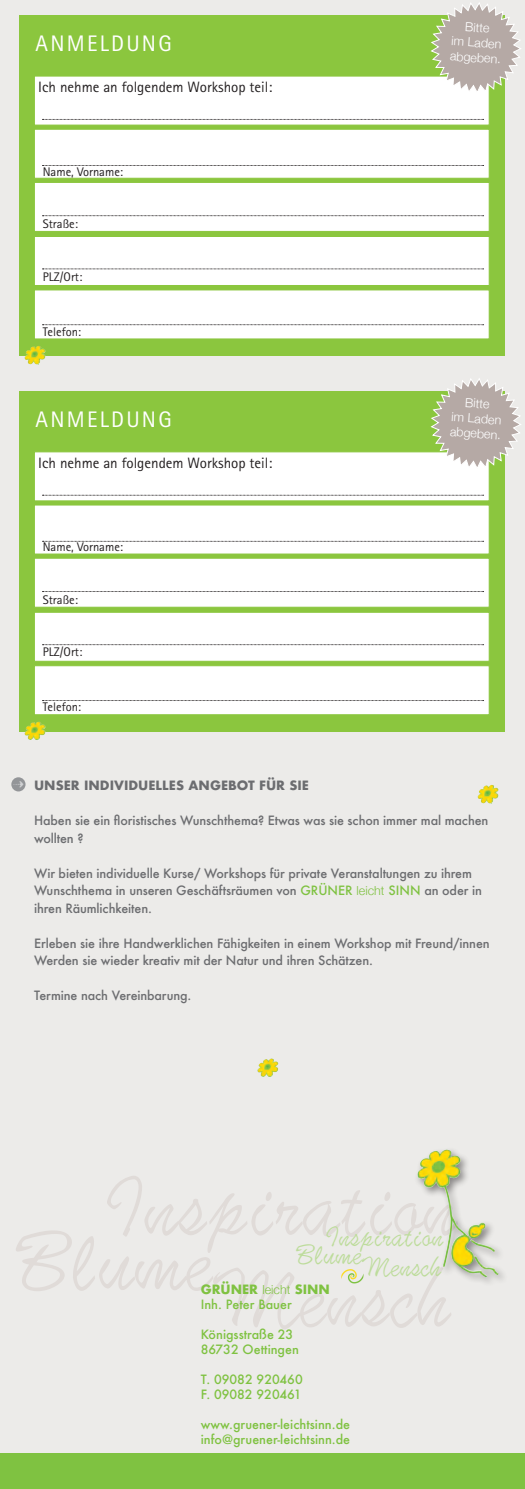
<style>
.page{position:relative;width:525px;height:1489px;background:#fff}
.page>*{position:absolute;margin:0;border:0;box-sizing:border-box;transform-origin:0 0}
.t1{font:300 30.38px/30.4px "ST Xingkai SC";color:#bddc9b;text-align:right}
.t2{font:22.5px "Rotis Sans Serif Pro";letter-spacing:.1em;color:#fff}
.t3{font:15px "Rotis Sans Serif Pro";color:#231f20}
.t4{font:500 12.5px/17.5px "Futura";letter-spacing:-.01em;color:#6c6d70}
.t5{font:500 12.5px/15px "Futura";color:#7fc241}
.t6{font:12.5px "Rotis Sans Serif Pro";color:#231f20}
.t7{font:300 12.5px/15px "Helvetica Neue";color:#fff;text-align:center}
.t8{font:700 12.5px "Futura";color:#6c6d70}
.t9{font:12.5px "Distro Bats";color:#d1d2d4}
.s1{color:#7fc241}
.s2{font-family:"Helvetica Neue";font-weight:300;color:#7fc241}
.s3{font-weight:700}
.s4{font-family:"Helvetica Neue";font-weight:300}
</style>
<div class="page">
<div style="left:0;top:0;width:524px;height:1488px;background:#ecebe9"></div>
<div style="left:20px;top:15px;width:485px;height:340px;background:#8bc63e"></div>
<div style="left:20px;top:391px;width:485px;height:340px;background:#8bc63e"></div>
<div style="left:0;top:1453px;width:524px;height:35px;background:#7fc241"></div>
<img style="left:25px;top:346px;width:13px;height:18px">
<img style="left:25px;top:722px;width:13px;height:18px">
<img style="left:477px;top:785px;width:14px;height:18px">
<img style="left:257px;top:1058px;width:14px;height:18px">
<svg style="left:16px;top:1231px;width:435px;height:98px"></svg>
<svg style="left:107px;top:1176px;width:307px;height:76px"></svg>
<div style="left:414px;top:1146px;width:94px;height:141px;background:#231f20;opacity:.5"></div>
<img style="left:417px;top:1149px;width:29px;height:38px">
<div style="left:34px;top:129px;width:455px;height:49px;background:#fff;border:1px solid #8bc63e"></div>
<div style="left:34px;top:182px;width:455px;height:50px;background:#fff;border:1px solid #8bc63e"></div>
<div style="left:34px;top:236px;width:455px;height:50px;background:#fff;border:1px solid #8bc63e"></div>
<div style="left:34px;top:504px;width:455px;height:50px;background:#fff;border:1px solid #8bc63e"></div>
<div style="left:34px;top:558px;width:455px;height:49px;background:#fff;border:1px solid #8bc63e"></div>
<div style="left:34px;top:612px;width:455px;height:49px;background:#fff;border:1px solid #8bc63e"></div>
<div style="left:34px;top:76px;width:455px;height:49px;background:#fff"></div>
<div style="left:34px;top:451px;width:455px;height:50px;background:#fff;border:1px solid #8bc63e"></div>
<div style="left:34px;top:289px;width:455px;height:50px;background:#fff;border:1px solid #8bc63e"></div>
<div style="left:34px;top:665px;width:455px;height:50px;background:#fff;border:1px solid #8bc63e"></div>
<svg style="left:42px;top:119px;width:441px;height:1px"></svg>
<svg style="left:42px;top:495px;width:441px;height:1px"></svg>
<svg style="left:42px;top:324px;width:441px;height:1px"></svg>
<svg style="left:42px;top:700px;width:441px;height:1px"></svg>
<svg style="left:42px;top:165px;width:441px;height:1px"></svg>
<svg style="left:42px;top:215px;width:441px;height:1px"></svg>
<svg style="left:42px;top:268px;width:441px;height:1px"></svg>
<svg style="left:42px;top:541px;width:441px;height:1px"></svg>
<svg style="left:42px;top:591px;width:441px;height:1px"></svg>
<svg style="left:42px;top:644px;width:441px;height:1px"></svg>
<svg style="left:430px;top:2px;width:91px;height:92px"></svg>
<svg style="left:430px;top:378px;width:91px;height:92px"></svg>
<div style="left:11px;top:777px;width:15px;height:14px;background:#939598;border-radius:50%"></div>
<h2 class="t2" style="left:36px;top:30px;width:137px">ANMELDUNG</h2>
<p class="t3" style="left:38px;top:78px;width:235px">Ich nehme an folgendem Workshop teil:</p>
<p class="t6" style="left:43px;top:164px;width:82px">Name, Vorname:</p>
<p class="t6" style="left:43px;top:216px;width:37px">Straße:</p>
<p class="t6" style="left:43px;top:269px;width:41px">PLZ/Ort:</p>
<p class="t6" style="left:43px;top:324px;width:40px">Telefon:</p>
<h2 class="t2" style="left:36px;top:406px;width:137px">ANMELDUNG</h2>
<p class="t3" style="left:38px;top:454px;width:235px">Ich nehme an folgendem Workshop teil:</p>
<p class="t7" style="left:452px;top:17px;width:52px;rotate:4deg">Bitte<br>im Laden abgeben.</p>
<p class="t7" style="left:452px;top:393px;width:52px;rotate:4deg">Bitte<br>im Laden abgeben.</p>
<p class="t6" style="left:43px;top:539px;width:82px">Name, Vorname:</p>
<p class="t6" style="left:43px;top:592px;width:37px">Straße:</p>
<p class="t6" style="left:43px;top:644px;width:41px">PLZ/Ort:</p>
<p class="t6" style="left:43px;top:699px;width:40px">Telefon:</p>
<p class="t9" style="left:12px;top:778px;width:13px">n</p>
<p class="t8" style="left:34px;top:776px;width:276px">UNSER INDIVIDUELLES ANGEBOT FÜR SIE</p>
<p class="t4" style="left:34px;top:811px;width:455px">Haben sie ein floristisches Wunschthema? Etwas was sie schon immer mal machen wollten ?</p>
<p class="t4" style="left:34px;top:864px;width:449px">Wir bieten individuelle Kurse/ Workshops für private Veranstaltungen zu ihrem<br>Wunschthema in unseren Geschäftsräumen von <span class="s1">GRÜNER</span> <span class="s2">leicht</span> <span class="s1">SINN</span> an oder in ihren Räumlichkeiten.</p>
<p class="t4" style="left:34px;top:934px;width:457px">Erleben sie ihre Handwerklichen Fähigkeiten in einem Workshop mit Freund/innen<br>Werden sie wieder kreativ mit der Natur und ihren Schätzen.</p>
<p class="t4" style="left:34px;top:986px;width:159px">Termine nach Vereinbarung.</p>
<h1 class="t1" style="left:296px;top:1222px;width:149px">Inspiration<br>BlumeMensch</h1>
<p class="t5" style="left:201px;top:1281px;width:131px"><span class="s3">GRÜNER</span> <span class="s4">leicht</span> <span class="s3">SINN<br></span>Inh. Peter Bauer</p>
<p class="t5" style="left:201px;top:1326px;width:100px">Königsstraße 23<br>86732 Oettingen</p>
<p class="t5" style="left:201px;top:1371px;width:103px">T. 09082 920460<br>F. 09082 920461</p>
<p class="t5" style="left:201px;top:1416px;width:151px">www.gruener-leichtsinn.de info@gruener-leichtsinn.de</p>
</div>
